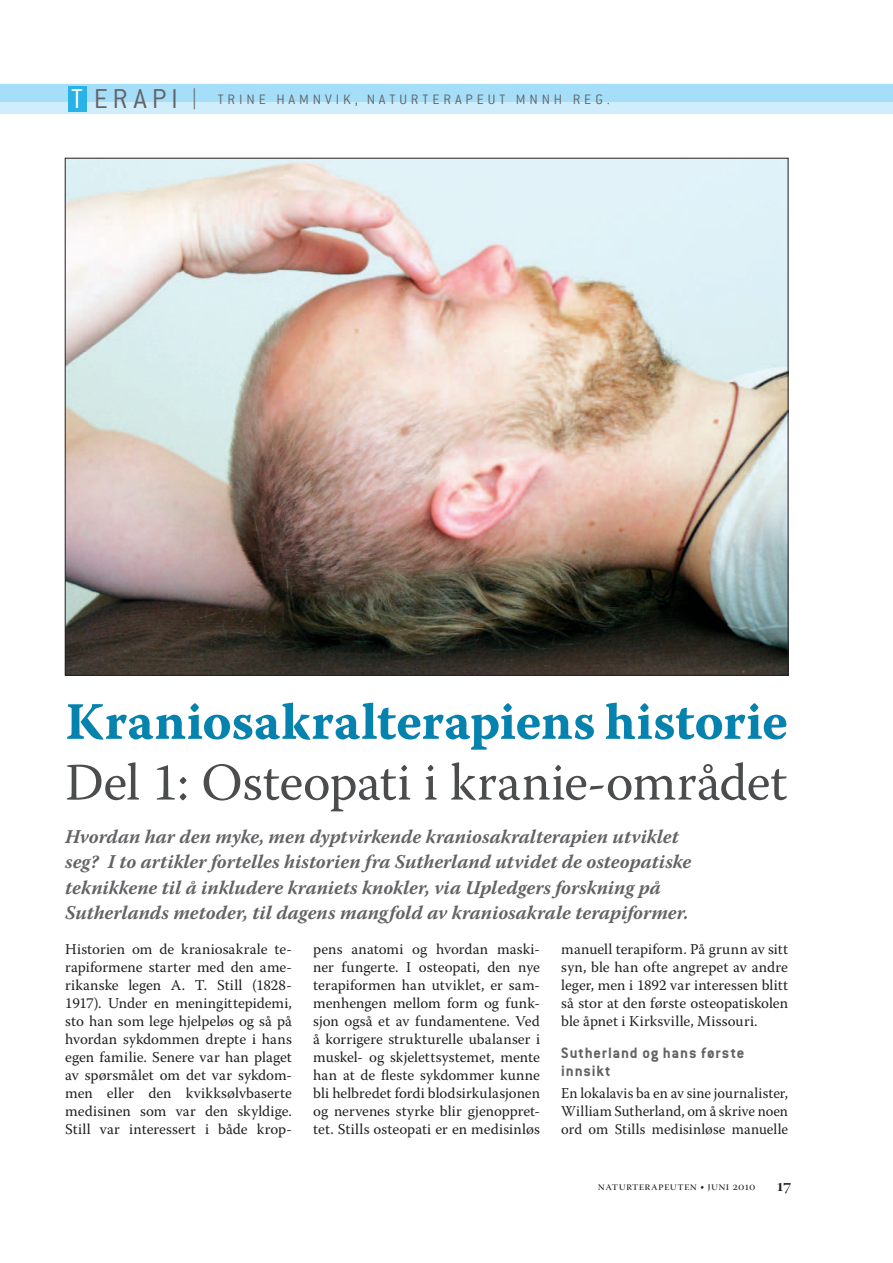
<style>
.page{position:relative;width:893px;height:1263px;background:#fff}
.page>*{position:absolute;margin:0;border:0;box-sizing:border-box;transform-origin:0 0}
.t1{font:52.5px "Warnock Pro Bold Capt";color:#0582ae}
.t2{font:52.5px "Warnock Pro";letter-spacing:-.01em;color:#4b4c4d}
.t3{font:300 30px "Conduit ITC";color:#636366}
.t4{font:italic 700 19.5px/25.5px "Warnock Pro";color:#636366}
.t5{font:700 16.5px/18px "Conduit ITC";letter-spacing:.05em;color:#636366}
.t6{font:15px/18px "Warnock Pro";letter-spacing:.005em;color:#231f20;text-align:justify}
.t7{font:300 15px "Conduit ITC";letter-spacing:.26em;color:#636366}
.t8{font:12px "Warnock Pro Disp";letter-spacing:.03em;color:#231f20}
.s1{color:#fff}
.s2{font-family:"Giddyup Std";font-weight:400;font-size:21px}
.s3{font-family:"Warnock Pro Semibold Disp";font-size:18px}
</style>
<div class="page">
<svg style="left:0;top:83px;width:893px;height:31px;background:#b7e4f9"></svg>
<div style="left:68px;top:86px;width:19px;height:26px;background:#29b2e7"></div>
<img style="left:67px;top:160px;width:719px;height:514px">
<h2 class="t3" style="left:71px;top:82px;width:40px"><span class="s1">T</span> ERAPI</h2>
<p class="t7" style="left:192px;top:91px;width:46px"><span class="s2">|</span> TRINE</p>
<p class="t7" style="left:276px;top:91px;width:24px">H AMNVIK</p>
<p class="t7" style="left:355px;top:91px;width:36px">, NATURTERAPEUT</p>
<p class="t7" style="left:516px;top:91px;width:68px">MNNH REG</p>
<p class="t7" style="left:607px;top:91px;width:5px">.</p>
<h1 class="t1" style="left:65px;top:690px;width:724px">Kraniosakralterapiens historie</h1>
<h1 class="t2" style="left:65px;top:751px;width:724px">Del 1: Osteopati i kranie-området</h1>
<p class="t4" style="left:65px;top:823px;width:628px">Hvordan har den myke, men dyptvirkende kraniosakralterapien utviklet seg? I to artikler fortelles historien fra Sutherland utvidet de osteopatiske teknikkene til å inkludere kraniets knokler, via Upledgers forskning på Sutherlands metoder, til dagens mangfold av kraniosakrale terapiformer.</p>
<p class="t6" style="left:65px;top:940px;width:228px">Historien om de kraniosakrale te&shy;rapiformene starter med den ame&shy;rikanske legen A. T. Still (1828- 1917). Under en meningittepidemi, sto han som lege hjelpeløs og så på hvordan sykdommen drepte i hans egen familie. Senere var han plaget av spørsmålet om det var sykdom&shy;men eller den kvikksølvbaserte medisinen som var den skyldige.<br>Still var interessert i både krop-</p>
<p class="t6" style="left:313px;top:940px;width:228px">pens anatomi og hvordan maski&shy;ner fungerte. I osteopati, den nye terapiformen han utviklet, er sam&shy;menhengen mellom form og funk&shy;sjon også et av fundamentene. Ved å korrigere strukturelle ubalanser i muskel- og skjelettsystemet, mente han at de fleste sykdommer kunne bli helbredet fordi blodsirkulasjonen og nervenes styrke blir gjenoppret&shy;tet. Stills osteopati er en medisinløs</p>
<p class="t6" style="left:561px;top:940px;width:228px">manuell terapiform. På grunn av sitt syn, ble han ofte angrepet av andre leger, men i 1892 var interessen blitt så stor at den første osteopatiskolen ble åpnet i Kirksville, Missouri.</p>
<p class="t5" style="left:561px;top:1043px;width:185px">Sutherland og hans første innsikt</p>
<p class="t6" style="left:561px;top:1084px;width:228px">En lokalavis ba en av sine journalister, William Sutherland, om å skrive noen ord om Stills medisinløse manuelle</p>
<p class="t8" style="left:598px;top:1179px;width:195px">naturterapeuten • juni 2010 <span class="s3">17</span></p>
</div>
